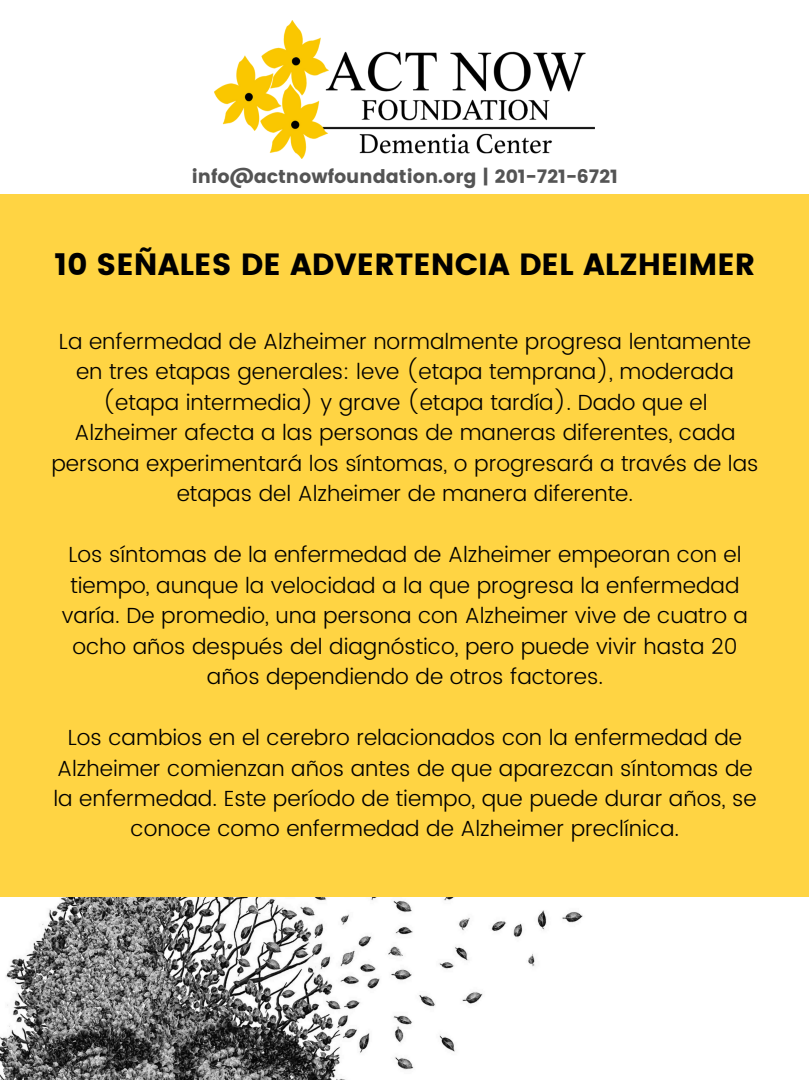
<style>
.page{position:relative;width:810px;height:1080px;background:#fff}
.page>*{position:absolute;margin:0;border:0;box-sizing:border-box;transform-origin:0 0}
.t1{font:30.62px "Poppins";color:#000}
.t2{font:300 21.88px/30.5px "Poppins";color:#000;text-align:center}
.t3{font:18.81px "Poppins";color:#545454}
</style>
<div class="page">
<img style="left:0;top:897px;width:583px;height:183px">
<img style="left:214px;top:20px;width:380px;height:139px">
<div style="left:0;top:194px;width:809px;height:703px;background:#ffd443"></div>
<p class="t3" style="left:192px;top:166px;width:428px">info@actnowfoundation.org | 201-721-6721</p>
<p class="t1" style="left:55px;top:247px;width:702px">10 SEÑALES DE ADVERTENCIA DEL ALZHEIMER</p>
<p class="t2" style="left:51px;top:326px;width:709px">La enfermedad de Alzheimer normalmente progresa lentamente en tres etapas generales: leve (etapa temprana), moderada (etapa intermedia) y grave (etapa tardía). Dado que el Alzheimer afecta a las personas de maneras diferentes, cada persona experimentará los síntomas, o progresará a través de las etapas del Alzheimer de manera diferente.</p>
<p class="t2" style="left:62px;top:539px;width:688px">Los síntomas de la enfermedad de Alzheimer empeoran con el tiempo, aunque la velocidad a la que progresa la enfermedad varía. De promedio, una persona con Alzheimer vive de cuatro a ocho años después del diagnóstico, pero puede vivir hasta 20 años dependiendo de otros factores.</p>
<p class="t2" style="left:53px;top:722px;width:705px">Los cambios en el cerebro relacionados con la enfermedad de Alzheimer comienzan años antes de que aparezcan síntomas de la enfermedad. Este período de tiempo, que puede durar años, se conoce como enfermedad de Alzheimer preclínica.</p>
</div>
